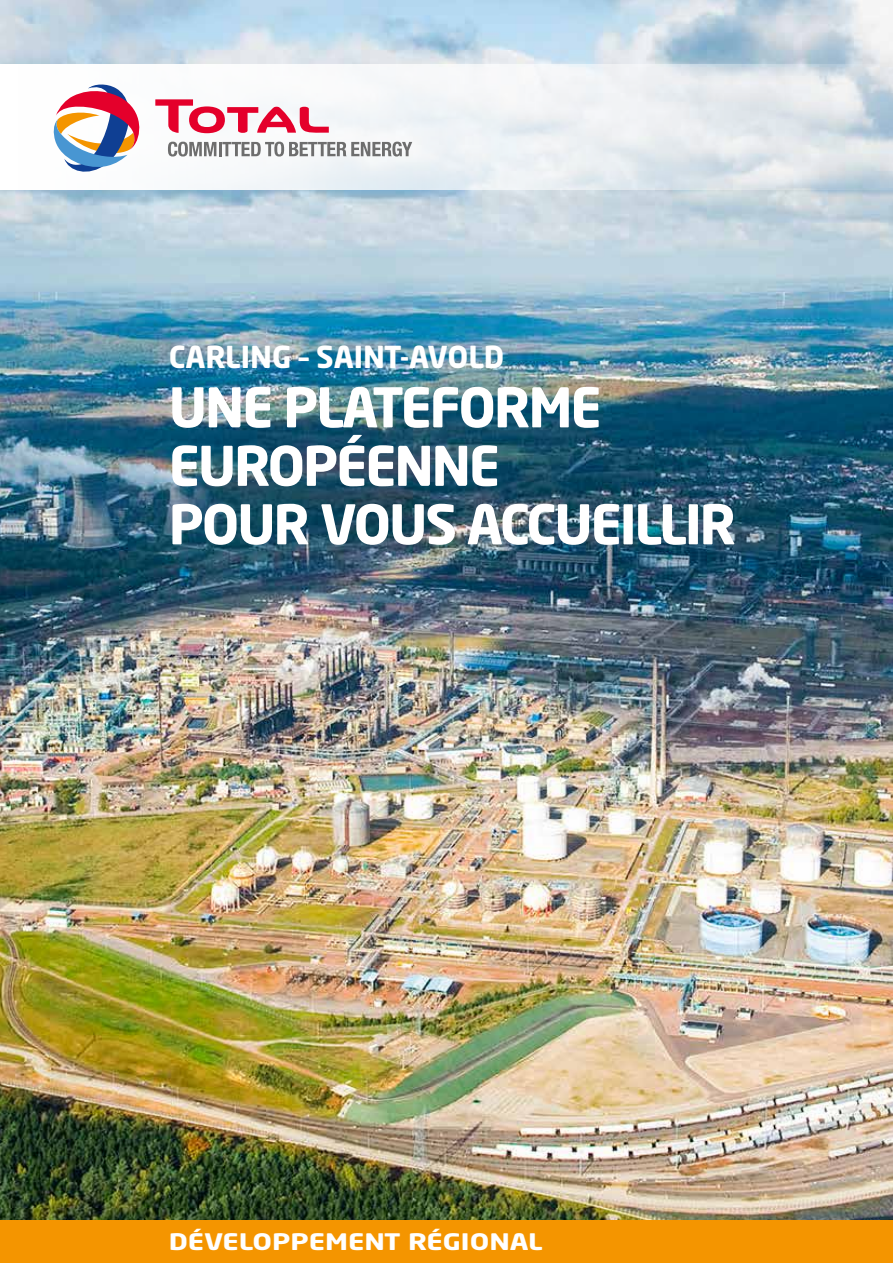
<style>
.page{position:relative;width:893px;height:1263px;background:#fff}
.page>*{position:absolute;margin:0;border:0;box-sizing:border-box;transform-origin:0 0}
.t1{font:700 54px/58.5px "Neo Sans Pro";letter-spacing:-.04em;color:#fff}
.t2{font:700 30px "Neo Sans Pro";color:#fff}
.t3{font:700 22.5px "Neo Sans Pro";color:#fff;scale:1.25 1}
</style>
<div class="page">
<img style="left:0;top:0;width:893px;height:1220px">
<svg style="left:0;top:64px;width:893px;height:125px;fill:#eff2f5"></svg>
<svg style="left:155px;top:99px;width:174px;height:34px"></svg>
<svg style="left:168px;top:142px;width:48px;height:15px"></svg>
<hr style="left:219px;top:142px;width:3px;height:14px;background:#6e6e6e">
<svg style="left:222px;top:142px;width:190px;height:15px"></svg>
<svg style="left:53px;top:83px;width:91px;height:95px"></svg>
<div style="left:0;top:1220px;width:893px;height:43px;background:#f49500"></div>
<p class="t2" style="left:169px;top:338px;width:337px">CARLING – SAINT-AVOLD</p>
<p class="t1" style="left:169px;top:377px;width:569px">UNE PLATEFORME<br>EUROPÉENNE<br>POUR VOUS ACCUEILLIR</p>
<p class="t3" style="left:169px;top:1227px;width:301px">DÉVELOPPEMENT RÉGIONAL</p>
</div>
